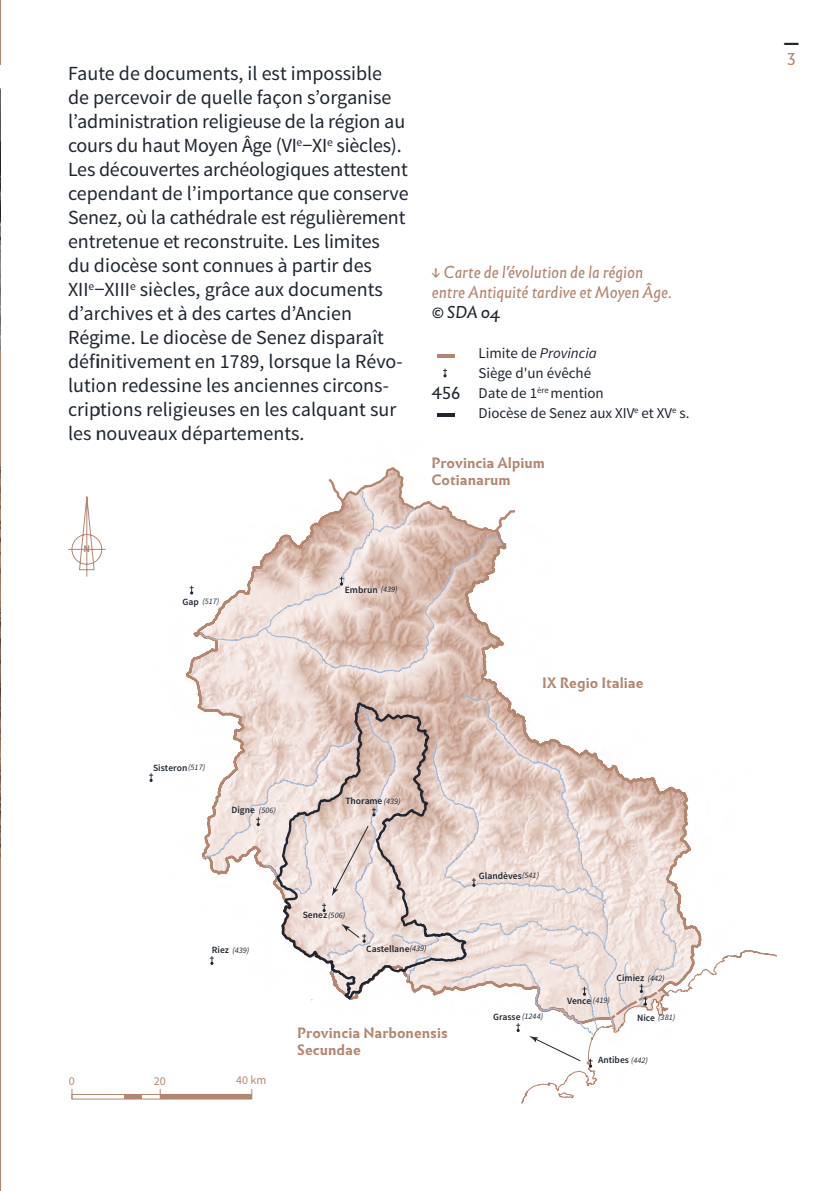
<style>
.page{position:relative;width:840px;height:1191px;background:#fff}
.page>*{position:absolute;margin:0;border:0;box-sizing:border-box;transform-origin:0 0}
.t1{font:20px/24px "Source Sans Pro";color:#1f2631}
.t2{font:900 20px "Source Sans Pro";color:#1f2631}
.t3{font:16.2px "Infini";color:#1f2631}
.t4{font:italic 16px/20px "Infini";color:#b48670}
.t5{font:italic 16px "Infini";color:#1f2631}
.t6{font:16px "Infini";color:#b48670}
.t7{font:15px/20px "Source Sans Pro";color:#1f2631}
.t8{font:700 14px/16.8px "Infini";color:#b48670}
.t9{font:12px "Source Sans Pro";color:#b48670}
.t10{font:700 10px "Source Sans Pro";color:#b48670}
.t11{font:600 9.6px "Source Sans Pro";color:#1f2631}
.t12{font:italic 8.4px "Source Sans Pro";color:#1f2631}
.s1{font-style:italic}
.s2{font-weight:400;font-style:italic;font-size:8.4px}
</style>
<div class="page">
<img style="left:0;top:65px;width:1px;height:284px">
<img style="left:0;top:466px;width:1px;height:391px">
<svg style="left:185px;top:467px;width:331px;height:388px"></svg>
<svg style="left:305px;top:641px;width:211px;height:62px;background:#e0cac2"></svg>
<svg style="left:272px;top:696px;width:195px;height:7px"></svg>
<svg style="left:149px;top:773px;width:4px;height:9px"></svg>
<svg style="left:189px;top:586px;width:4px;height:8px"></svg>
<svg style="left:199px;top:487px;width:304px;height:157px"></svg>
<hr style="left:436px;top:413px;width:18px;height:3px;background:#1f2631">
<hr style="left:436px;top:354px;width:18px;height:3px;background:#b48670">
<svg style="left:443px;top:368px;width:4px;height:9px"></svg>
<div style="left:72px;top:1094px;width:179px;height:5px;border:1px solid #b48670"></div>
<div style="left:160px;top:1094px;width:91px;height:5px;background:#b48670"></div>
<div style="left:124px;top:1094px;width:17px;height:5px;background:#b48670"></div>
<svg style="left:202px;top:703px;width:574px;height:401px"></svg>
<svg style="left:68px;top:496px;width:38px;height:81px"></svg>
<p class="t1" style="left:68px;top:62px;width:342px">Faute de documents, il est impossible<br>de percevoir de quelle façon s’organise l’administration religieuse de la région au cours du haut Moyen Âge (VI<sup>e</sup>−XI<sup>e</sup> siècles).<br>Les découvertes archéologiques attestent cependant de l’importance que conserve Senez, où la cathédrale est régulièrement entretenue et reconstruite. Les limites<br>du diocèse sont connues à partir des XII<sup>e</sup>−XIII<sup>e</sup> siècles, grâce aux documents d’archives et à des cartes d’Ancien Régime. Le diocèse de Senez disparaît définitivement en 1789, lorsque la Révo&shy;lution redessine les anciennes circons&shy;criptions religieuses en les calquant sur les nouveaux départements.</p>
<p class="t4" style="left:431px;top:262px;width:242px">↓ Carte de l’évolution de la région entre Antiquité tardive et Moyen Âge.</p>
<p class="t5" style="left:431px;top:300px;width:70px">© SDA 04</p>
<p class="t3" style="left:431px;top:381px;width:31px">456</p>
<p class="t7" style="left:478px;top:343px;width:212px">Limite de <span class="s1">Provincia<br></span>Siège d'un évêché<br>Date de 1<sup>ère</sup> mention<br>Diocèse de Senez aux XIV<sup>e</sup> et XV<sup>e</sup> s.</p>
<p class="t8" style="left:431px;top:455px;width:115px">Provincia Alpium<br>Cotianarum</p>
<p class="t10" style="left:83px;top:542px;width:8px">N</p>
<p class="t12" style="left:202px;top:596px;width:18px">(517)</p>
<p class="t11" style="left:182px;top:595px;width:18px">Gap</p>
<p class="t11" style="left:344px;top:583px;width:34px">Embrun</p>
<p class="t12" style="left:380px;top:584px;width:18px">(439)</p>
<p class="t8" style="left:541px;top:674px;width:103px">IX Regio Italiae</p>
<p class="t11" style="left:153px;top:761px;width:36px">Sisteron</p>
<p class="t12" style="left:188px;top:762px;width:18px">(517)</p>
<p class="t11" style="left:231px;top:804px;width:25px">Digne</p>
<p class="t12" style="left:259px;top:804px;width:18px">(506)</p>
<p class="t11" style="left:345px;top:795px;width:38px">Thorame</p>
<p class="t12" style="left:383px;top:795px;width:18px">(439)</p>
<p class="t12" style="left:328px;top:910px;width:18px">(506)</p>
<p class="t11" style="left:302px;top:909px;width:26px">Senez</p>
<p class="t11" style="left:478px;top:869px;width:62px">Glandèves<span class="s2">(541)</span></p>
<p class="t11" style="left:366px;top:942px;width:45px">Castellane</p>
<p class="t12" style="left:232px;top:945px;width:18px">(439)</p>
<p class="t12" style="left:409px;top:943px;width:18px">(439)</p>
<p class="t11" style="left:212px;top:944px;width:19px">Riez</p>
<p class="t9" style="left:69px;top:1073px;width:7px">0</p>
<p class="t9" style="left:154px;top:1073px;width:13px">20</p>
<p class="t9" style="left:236px;top:1073px;width:32px">40 km</p>
<p class="t8" style="left:297px;top:1025px;width:152px">Provincia Narbonensis<br>Secundae</p>
<p class="t12" style="left:522px;top:1011px;width:22px">(1244)</p>
<p class="t11" style="left:493px;top:1010px;width:29px">Grasse</p>
<p class="t11" style="left:616px;top:972px;width:29px">Cimiez</p>
<p class="t12" style="left:647px;top:972px;width:18px">(442)</p>
<p class="t12" style="left:657px;top:1012px;width:18px">(381)</p>
<p class="t12" style="left:592px;top:995px;width:18px">(419)</p>
<p class="t11" style="left:566px;top:994px;width:26px">Vence</p>
<p class="t11" style="left:636px;top:1011px;width:20px">Nice</p>
<p class="t11" style="left:597px;top:1054px;width:32px">Antibes</p>
<p class="t12" style="left:630px;top:1054px;width:18px">(442)</p>
<p class="t2" style="left:782px;top:29px;width:17px">—</p>
<p class="t6" style="left:787px;top:43px;width:9px">3</p>
</div>
